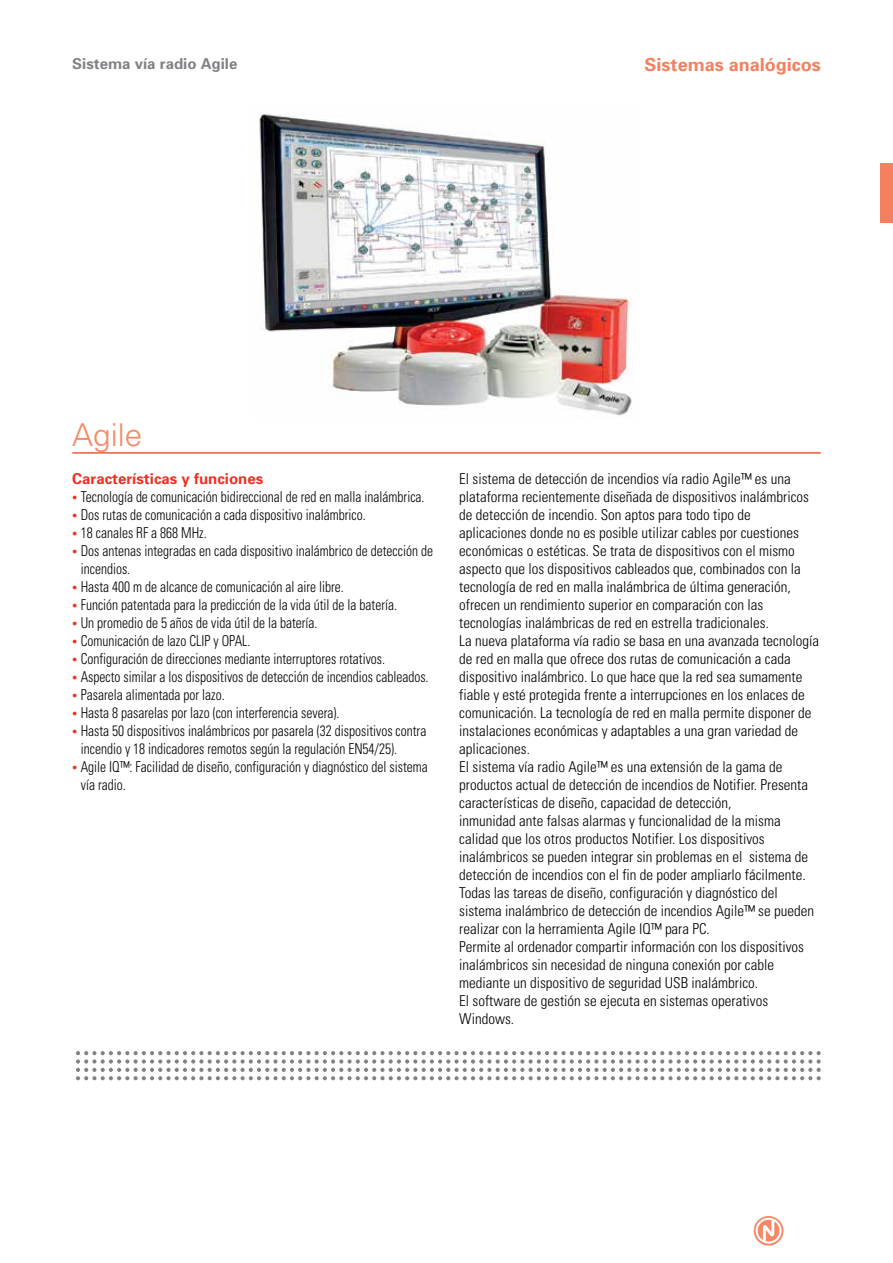
<style>
.page{position:relative;width:893px;height:1263px;background:#fff}
.page>*{position:absolute;margin:0;border:0;box-sizing:border-box;transform-origin:0 0}
.t1{font:300 31.5px "Univers";color:#f58967}
.t2{font:700 18px "Univers";color:#f4805e}
.t3{font:300 condensed 15px/18px "Univers";color:#000}
.t4{font:300 condensed 15px/18px "Univers";color:#000;scale:.9 1}
.t5{font:700 15px "Univers";color:#ee3124}
.t6{font:700 15px "Univers";color:#808285}
.s1{font-weight:700;font-stretch:normal;color:#ee3124}
</style>
<div class="page">
<div style="left:880px;top:163px;width:13px;height:60px;background:#f4805e"></div>
<svg style="left:754px;top:1216px;width:29px;height:29px"></svg>
<img style="left:259px;top:114px;width:373px;height:302px">
<svg style="left:76px;top:1051px;width:745px;height:29px"></svg>
<hr style="left:72px;top:452px;width:749px;height:2px;background:#f15938">
<p class="t6" style="left:72px;top:54px;width:167px">Sistema vía radio Agile</p>
<p class="t2" style="left:645px;top:53px;width:178px">Sistemas analógicos</p>
<h1 class="t1" style="left:72px;top:416px;width:72px">Agile</h1>
<p class="t5" style="left:72px;top:469px;width:192px">Características y funciones</p>
<p class="t4" style="left:72px;top:488px;width:393px"><span class="s1">•</span> Tecnología de comunicación bidireccional de red en malla inalámbrica.</p>
<p class="t4" style="left:72px;top:506px;width:327px"><span class="s1">•</span> Dos rutas de comunicación a cada dispositivo inalámbrico.</p>
<p class="t4" style="left:72px;top:524px;width:151px"><span class="s1">•</span> 18 canales RF a 868 MHz.</p>
<p class="t4" style="left:81px;top:542px;width:393px;text-indent:-9px"><span class="s1">•</span> Dos antenas integradas en cada dispositivo inalámbrico de detección de incendios.</p>
<p class="t4" style="left:72px;top:578px;width:303px"><span class="s1">•</span> Hasta 400 m de alcance de comunicación al aire libre.</p>
<p class="t4" style="left:72px;top:596px;width:362px"><span class="s1">•</span> Función patentada para la predicción de la vida útil de la batería.</p>
<p class="t4" style="left:72px;top:614px;width:274px"><span class="s1">•</span> Un promedio de 5 años de vida útil de la batería.</p>
<p class="t4" style="left:72px;top:632px;width:199px"><span class="s1">•</span> Comunicación de lazo CLIP y OPAL.</p>
<p class="t4" style="left:72px;top:650px;width:349px"><span class="s1">•</span> Configuración de direcciones mediante interruptores rotativos.</p>
<p class="t4" style="left:72px;top:668px;width:397px"><span class="s1">•</span> Aspecto similar a los dispositivos de detección de incendios cableados.</p>
<p class="t4" style="left:72px;top:686px;width:171px"><span class="s1">•</span> Pasarela alimentada por lazo.</p>
<p class="t4" style="left:72px;top:704px;width:298px"><span class="s1">•</span> Hasta 8 pasarelas por lazo (con interferencia severa).</p>
<p class="t4" style="left:81px;top:722px;width:385px;text-indent:-9px"><span class="s1">•</span> Hasta 50 dispositivos inalámbricos por pasarela (32 dispositivos contra incendio y 18 indicadores remotos según la regulación EN54/25).</p>
<p class="t4" style="left:81px;top:758px;width:387px;text-indent:-9px"><span class="s1">•</span> Agile IQ™: Facilidad de diseño, configuración y diagnóstico del sistema vía radio.</p>
<p class="t3" style="left:459px;top:469px;width:361px">El sistema de detección de incendios vía radio Agile™ es una plataforma recientemente diseñada de dispositivos inalámbricos de detección de incendio. Son aptos para todo tipo de aplicaciones donde no es posible utilizar cables por cuestiones económicas o estéticas. Se trata de dispositivos con el mismo aspecto que los dispositivos cableados que, combinados con la tecnología de red en malla inalámbrica de última generación, ofrecen un rendimiento superior en comparación con las tecnologías inalámbricas de red en estrella tradicionales.<br>La nueva plataforma vía radio se basa en una avanzada tecnología de red en malla que ofrece dos rutas de comunicación a cada dispositivo inalámbrico. Lo que hace que la red sea sumamente fiable y esté protegida frente a interrupciones en los enlaces de comunicación. La tecnología de red en malla permite disponer de instalaciones económicas y adaptables a una gran variedad de aplicaciones.<br>El sistema vía radio Agile™ es una extensión de la gama de productos actual de detección de incendios de Notifier. Presenta características de diseño, capacidad de detección,<br>inmunidad ante falsas alarmas y funcionalidad de la misma calidad que los otros productos Notifier. Los dispositivos inalámbricos se pueden integrar sin problemas en el sistema de detección de incendios con el fin de poder ampliarlo fácilmente.<br>Todas las tareas de diseño, configuración y diagnóstico del sistema inalámbrico de detección de incendios Agile™ se pueden realizar con la herramienta Agile IQ™ para PC.<br>Permite al ordenador compartir información con los dispositivos inalámbricos sin necesidad de ninguna conexión por cable mediante un dispositivo de seguridad USB inalámbrico.<br>El software de gestión se ejecuta en sistemas operativos Windows.</p>
</div>
